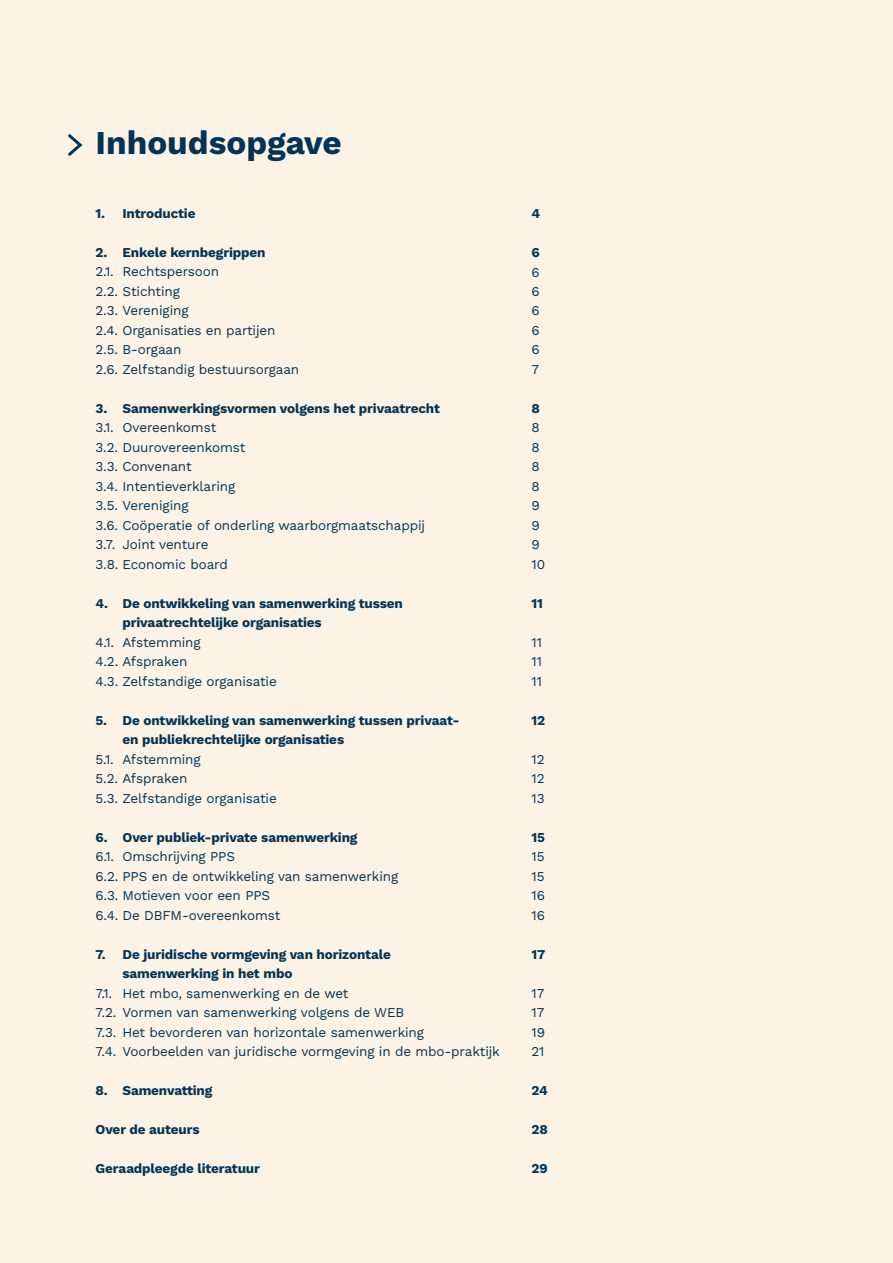
<style>
.page{position:relative;width:893px;height:1263px;background:#fcf3e4}
.page>*{position:absolute;margin:0;border:0;box-sizing:border-box;transform-origin:0 0}
.t1{font:700 33.3px "Work Sans";color:#003558}
.t2{font:13.5px/19.5px "Work Sans";letter-spacing:-.01em;color:#003558}
.t3{font:700 13.5px/19.5px "Work Sans";letter-spacing:-.01em;color:#003558}
</style>
<div class="page">
<svg style="left:68px;top:134px;width:15px;height:22px"></svg>
<h1 class="t1" style="left:96px;top:117px;width:248px">Inhoudsopgave</h1>
<p class="t3" style="left:96px;top:203px;width:102px">1. Introductie</p>
<p class="t3" style="left:96px;top:242px;width:171px">2. Enkele kernbegrippen</p>
<p class="t2" style="left:96px;top:262px;width:205px">2.1. Rechtspersoon<br>2.2. Stichting<br>2.3. Vereniging<br>2.4. Organisaties en partijen<br>2.5. B-orgaan<br>2.6. Zelfstandig bestuursorgaan</p>
<p class="t3" style="left:96px;top:398px;width:346px">3. Samenwerkingsvormen volgens het privaatrecht</p>
<p class="t2" style="left:96px;top:417px;width:331px">3.1. Overeenkomst<br>3.2. Duurovereenkomst<br>3.3. Convenant<br>3.4. Intentieverklaring<br>3.5. Vereniging<br>3.6. Coöperatie of onderling waarborgmaatschappij<br>3.7. Joint venture<br>3.8. Economic board</p>
<p class="t3" style="left:123px;top:593px;width:282px;text-indent:-27px">4. De ontwikkeling van samenwerking tussen privaatrechtelijke organisaties</p>
<p class="t2" style="left:96px;top:632px;width:183px">4.1. Afstemming<br>4.2. Afspraken<br>4.3. Zelfstandige organisatie</p>
<p class="t3" style="left:123px;top:710px;width:339px;text-indent:-27px">5. De ontwikkeling van samenwerking tussen privaat&shy;en publiekrechtelijke organisaties</p>
<p class="t2" style="left:96px;top:749px;width:183px">5.1. Afstemming<br>5.2. Afspraken<br>5.3. Zelfstandige organisatie</p>
<p class="t3" style="left:96px;top:827px;width:264px">6. Over publiek-private samenwerking</p>
<p class="t2" style="left:96px;top:846px;width:304px">6.1. Omschrijving PPS<br>6.2. PPS en de ontwikkeling van samenwerking<br>6.3. Motieven voor een PPS<br>6.4. De DBFM-overeenkomst</p>
<p class="t3" style="left:123px;top:944px;width:270px;text-indent:-27px">7. De juridische vormgeving van horizontale samenwerking in het mbo</p>
<p class="t2" style="left:96px;top:983px;width:406px">7.1. Het mbo, samenwerking en de wet<br>7.2. Vormen van samenwerking volgens de WEB<br>7.3. Het bevorderen van horizontale samenwerking<br>7.4. Voorbeelden van juridische vormgeving in de mbo-praktijk</p>
<p class="t3" style="left:96px;top:1080px;width:118px">8. Samenvatting</p>
<p class="t3" style="left:96px;top:1119px;width:106px">Over de auteurs</p>
<p class="t3" style="left:96px;top:1158px;width:166px">Geraadpleegde literatuur</p>
<p class="t3" style="left:532px;top:203px;width:10px">4</p>
<p class="t3" style="left:532px;top:242px;width:10px">6</p>
<p class="t2" style="left:532px;top:262px;width:10px;text-align:justify">6<br>6<br>6<br>6<br>6<br>7</p>
<p class="t3" style="left:532px;top:398px;width:10px">8</p>
<p class="t2" style="left:532px;top:418px;width:15px">8<br>8<br>8<br>8<br>9<br>9<br>9<br>10</p>
<p class="t3" style="left:532px;top:593px;width:13px">11</p>
<p class="t2" style="left:532px;top:632px;width:12px;text-align:justify">11<br>11<br>11</p>
<p class="t3" style="left:532px;top:710px;width:15px">12</p>
<p class="t2" style="left:532px;top:749px;width:15px;text-align:justify">12<br>12<br>13</p>
<p class="t3" style="left:532px;top:827px;width:15px">15</p>
<p class="t2" style="left:532px;top:846px;width:15px;text-align:justify">15<br>15<br>16<br>16</p>
<p class="t3" style="left:532px;top:944px;width:15px">17</p>
<p class="t2" style="left:532px;top:983px;width:15px;text-align:justify">17<br>17<br>19<br>21</p>
<p class="t3" style="left:532px;top:1080px;width:18px">24</p>
<p class="t3" style="left:532px;top:1119px;width:18px">28</p>
<p class="t3" style="left:532px;top:1158px;width:18px">29</p>
</div>
